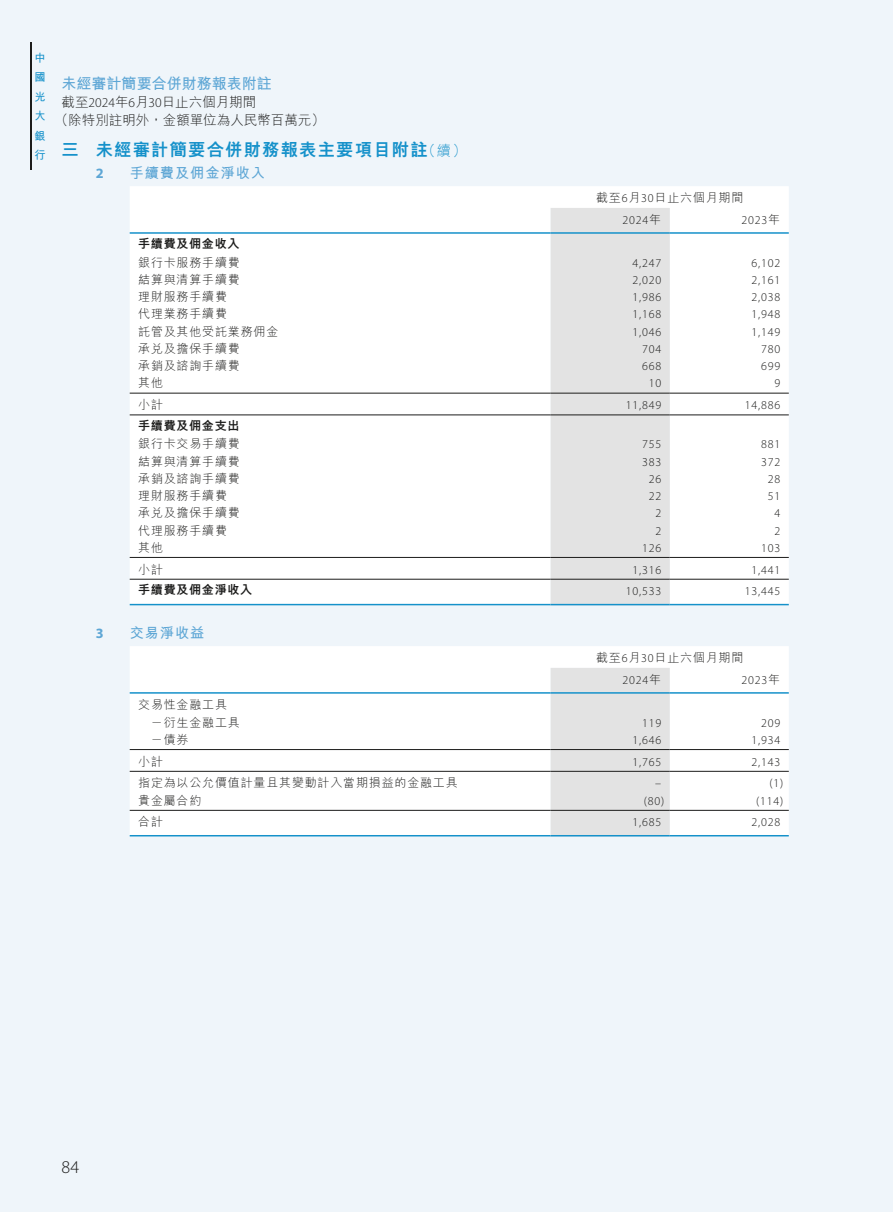
<style>
.page{position:relative;width:893px;height:1212px;background:#eff5fa}
.page>*{position:absolute;margin:0;border:0;box-sizing:border-box;transform-origin:0 0}
.t1{font:300 18px "Myriad Pro";color:#1c1c1b}
.t2{font:800 17.25px "M Hei HK";letter-spacing:.075em;color:#1591ca}
.t3{font:700 15px "M Hei HK";color:#5da6d5}
.t4{font:700 14.25px "M Hei HK";letter-spacing:.065em;color:#5da6d5}
.t5{font:700 14.25px "Myriad Pro";color:#5da6d5}
.t6{font:300 13.5px/18px "M Hei HK";color:#1c1c1b}
.t7{font:300 12px "Myriad Pro";letter-spacing:.07em;color:#1c1c1b}
.t8{font:300 12px/17.2px "M Hei HK";letter-spacing:.07em;color:#1c1c1b}
.t9{font:800 12px "M Hei HK";letter-spacing:.065em;color:#1c1c1b}
.t10{font:700 11.25px/19.5px "M Hei HK";color:#1591ca;text-align:justify}
.s1{font-family:"Myriad Pro"}
.s2{font-weight:300;font-size:14.25px}
.s3{font-family:"M Hei HK"}
</style>
<div class="page">
<hr style="left:30px;top:43px;width:1px;height:127px;background:#1c1c1b">
<div style="left:130px;top:186px;width:659px;height:418px;background:#fff"></div>
<div style="left:551px;top:208px;width:119px;height:396px;background:#e3e3e3"></div>
<hr style="left:130px;top:232px;width:421px;height:2px;background:#1591ca">
<hr style="left:551px;top:232px;width:119px;height:2px;background:#1591ca">
<hr style="left:670px;top:232px;width:119px;height:2px;background:#1591ca">
<hr style="left:130px;top:393px;width:421px;height:1px;background:#1c1c1b">
<hr style="left:551px;top:393px;width:119px;height:1px;background:#1c1c1b">
<hr style="left:670px;top:393px;width:119px;height:1px;background:#1c1c1b">
<hr style="left:130px;top:414px;width:421px;height:1px;background:#1c1c1b">
<hr style="left:551px;top:414px;width:119px;height:1px;background:#1c1c1b">
<hr style="left:670px;top:414px;width:119px;height:1px;background:#1c1c1b">
<hr style="left:130px;top:557px;width:421px;height:1px;background:#1c1c1b">
<hr style="left:551px;top:557px;width:119px;height:1px;background:#1c1c1b">
<hr style="left:670px;top:557px;width:119px;height:1px;background:#1c1c1b">
<hr style="left:130px;top:579px;width:421px;height:1px;background:#1c1c1b">
<hr style="left:551px;top:579px;width:119px;height:1px;background:#1c1c1b">
<hr style="left:670px;top:579px;width:119px;height:1px;background:#1c1c1b">
<hr style="left:130px;top:604px;width:421px;height:1px;background:#1591ca">
<hr style="left:551px;top:604px;width:119px;height:1px;background:#1591ca">
<hr style="left:670px;top:604px;width:119px;height:1px;background:#1591ca">
<div style="left:130px;top:646px;width:659px;height:189px;background:#fff"></div>
<div style="left:551px;top:668px;width:119px;height:167px;background:#e3e3e3"></div>
<hr style="left:130px;top:692px;width:421px;height:2px;background:#1591ca">
<hr style="left:551px;top:692px;width:119px;height:2px;background:#1591ca">
<hr style="left:670px;top:692px;width:119px;height:2px;background:#1591ca">
<hr style="left:130px;top:749px;width:421px;height:1px;background:#1c1c1b">
<hr style="left:551px;top:749px;width:119px;height:1px;background:#1c1c1b">
<hr style="left:670px;top:749px;width:119px;height:1px;background:#1c1c1b">
<hr style="left:130px;top:771px;width:421px;height:1px;background:#1c1c1b">
<hr style="left:551px;top:771px;width:119px;height:1px;background:#1c1c1b">
<hr style="left:670px;top:771px;width:119px;height:1px;background:#1c1c1b">
<hr style="left:130px;top:810px;width:421px;height:1px;background:#1c1c1b">
<hr style="left:551px;top:810px;width:119px;height:1px;background:#1c1c1b">
<hr style="left:670px;top:810px;width:119px;height:1px;background:#1c1c1b">
<hr style="left:130px;top:835px;width:421px;height:1px;background:#1591ca">
<hr style="left:551px;top:835px;width:119px;height:1px;background:#1591ca">
<hr style="left:670px;top:835px;width:119px;height:1px;background:#1591ca">
<p class="t10" style="left:35px;top:47px;width:13px">中國光大銀行</p>
<p class="t3" style="left:62px;top:72px;width:211px">未經審計簡要合併財務報表附註</p>
<p class="t6" style="left:55px;top:93px;width:271px;text-indent:7px">截至<span class="s1">2024</span>年<span class="s1">6</span>月<span class="s1">30</span>日止六個月期間<br>（除特別註明外，金額單位為人民幣百萬元）</p>
<h2 class="t2" style="left:62px;top:137px;width:406px">三 未經審計簡要合併財務報表主要項目附註<span class="s2">（續）</span></h2>
<p class="t5" style="left:96px;top:164px;width:9px">2</p>
<p class="t4" style="left:130px;top:162px;width:137px">手續費及佣金淨收入</p>
<p class="t8" style="left:596px;top:188px;width:149px">截至<span class="s1">6</span>月<span class="s1">30</span>日止六個月期間</p>
<p class="t7" style="left:623px;top:212px;width:40px">2024<span class="s3">年</span></p>
<p class="t7" style="left:742px;top:212px;width:40px">2023<span class="s3">年</span></p>
<p class="t9" style="left:138px;top:236px;width:103px">手續費及佣金收入</p>
<p class="t8" style="left:138px;top:253px;width:103px">銀行卡服務手續費</p>
<p class="t7" style="left:632px;top:255px;width:30px">4,247</p>
<p class="t7" style="left:751px;top:255px;width:30px">6,102</p>
<p class="t8" style="left:138px;top:271px;width:103px">結算與清算手續費</p>
<p class="t7" style="left:632px;top:273px;width:30px">2,020</p>
<p class="t7" style="left:751px;top:273px;width:30px">2,161</p>
<p class="t8" style="left:138px;top:288px;width:90px">理財服務手續費</p>
<p class="t7" style="left:632px;top:290px;width:30px">1,986</p>
<p class="t7" style="left:751px;top:290px;width:30px">2,038</p>
<p class="t8" style="left:138px;top:305px;width:90px">代理業務手續費</p>
<p class="t7" style="left:632px;top:307px;width:30px">1,168</p>
<p class="t7" style="left:751px;top:307px;width:30px">1,948</p>
<p class="t8" style="left:138px;top:322px;width:142px">託管及其他受託業務佣金</p>
<p class="t7" style="left:632px;top:324px;width:30px">1,046</p>
<p class="t7" style="left:751px;top:324px;width:30px">1,149</p>
<p class="t8" style="left:138px;top:339px;width:103px">承兌及擔保手續費</p>
<p class="t7" style="left:642px;top:342px;width:21px">704</p>
<p class="t7" style="left:761px;top:342px;width:21px">780</p>
<p class="t8" style="left:138px;top:357px;width:103px">承銷及諮詢手續費</p>
<p class="t7" style="left:642px;top:359px;width:21px">668</p>
<p class="t7" style="left:761px;top:359px;width:21px">699</p>
<p class="t8" style="left:138px;top:374px;width:26px">其他</p>
<p class="t7" style="left:649px;top:376px;width:14px">10</p>
<p class="t7" style="left:774px;top:376px;width:7px">9</p>
<p class="t8" style="left:138px;top:396px;width:26px">小計</p>
<p class="t7" style="left:626px;top:398px;width:37px">11,849</p>
<p class="t7" style="left:745px;top:398px;width:37px">14,886</p>
<p class="t9" style="left:138px;top:417px;width:103px">手續費及佣金支出</p>
<p class="t8" style="left:138px;top:435px;width:103px">銀行卡交易手續費</p>
<p class="t7" style="left:642px;top:437px;width:21px">755</p>
<p class="t7" style="left:761px;top:437px;width:21px">881</p>
<p class="t8" style="left:138px;top:452px;width:103px">結算與清算手續費</p>
<p class="t7" style="left:642px;top:454px;width:21px">383</p>
<p class="t7" style="left:761px;top:454px;width:21px">372</p>
<p class="t8" style="left:138px;top:469px;width:103px">承銷及諮詢手續費</p>
<p class="t7" style="left:649px;top:471px;width:14px">26</p>
<p class="t7" style="left:768px;top:471px;width:14px">28</p>
<p class="t8" style="left:138px;top:487px;width:90px">理財服務手續費</p>
<p class="t7" style="left:649px;top:489px;width:14px">22</p>
<p class="t7" style="left:768px;top:489px;width:14px">51</p>
<p class="t8" style="left:138px;top:504px;width:103px">承兌及擔保手續費</p>
<p class="t7" style="left:655px;top:506px;width:7px">2</p>
<p class="t7" style="left:774px;top:506px;width:7px">4</p>
<p class="t8" style="left:138px;top:521px;width:90px">代理服務手續費</p>
<p class="t7" style="left:655px;top:523px;width:7px">2</p>
<p class="t7" style="left:774px;top:523px;width:7px">2</p>
<p class="t8" style="left:138px;top:538px;width:26px">其他</p>
<p class="t7" style="left:642px;top:540px;width:21px">126</p>
<p class="t7" style="left:761px;top:540px;width:21px">103</p>
<p class="t8" style="left:138px;top:560px;width:26px">小計</p>
<p class="t7" style="left:632px;top:562px;width:30px">1,316</p>
<p class="t7" style="left:751px;top:562px;width:30px">1,441</p>
<p class="t9" style="left:138px;top:581px;width:116px">手續費及佣金淨收入</p>
<p class="t7" style="left:626px;top:584px;width:37px">10,533</p>
<p class="t7" style="left:745px;top:584px;width:37px">13,445</p>
<p class="t5" style="left:96px;top:624px;width:9px">3</p>
<p class="t4" style="left:130px;top:622px;width:76px">交易淨收益</p>
<p class="t8" style="left:151px;top:696px;width:90px;text-indent:-13px">交易性金融工具－衍生金融工具</p>
<p class="t8" style="left:596px;top:648px;width:149px">截至<span class="s1">6</span>月<span class="s1">30</span>日止六個月期間</p>
<p class="t7" style="left:623px;top:672px;width:40px">2024<span class="s3">年</span></p>
<p class="t7" style="left:742px;top:672px;width:40px">2023<span class="s3">年</span></p>
<p class="t7" style="left:642px;top:715px;width:21px">119</p>
<p class="t7" style="left:761px;top:715px;width:21px">209</p>
<p class="t8" style="left:151px;top:730px;width:39px">－債券</p>
<p class="t7" style="left:632px;top:733px;width:30px">1,646</p>
<p class="t7" style="left:751px;top:733px;width:30px">1,934</p>
<p class="t8" style="left:138px;top:752px;width:26px">小計</p>
<p class="t7" style="left:632px;top:754px;width:30px">1,765</p>
<p class="t7" style="left:751px;top:754px;width:30px">2,143</p>
<p class="t8" style="left:138px;top:774px;width:321px">指定為以公允價值計量且其變動計入當期損益的金融工具</p>
<p class="t7" style="left:655px;top:776px;width:7px">–</p>
<p class="t7" style="left:770px;top:776px;width:15px">(1)</p>
<p class="t8" style="left:138px;top:791px;width:65px">貴金屬合約</p>
<p class="t7" style="left:644px;top:793px;width:22px">(80)</p>
<p class="t7" style="left:756px;top:793px;width:29px">(114)</p>
<p class="t8" style="left:138px;top:813px;width:26px">合計</p>
<p class="t7" style="left:632px;top:815px;width:30px">1,685</p>
<p class="t7" style="left:751px;top:815px;width:30px">2,028</p>
<h1 class="t1" style="left:62px;top:1156px;width:19px">84</h1>
</div>
